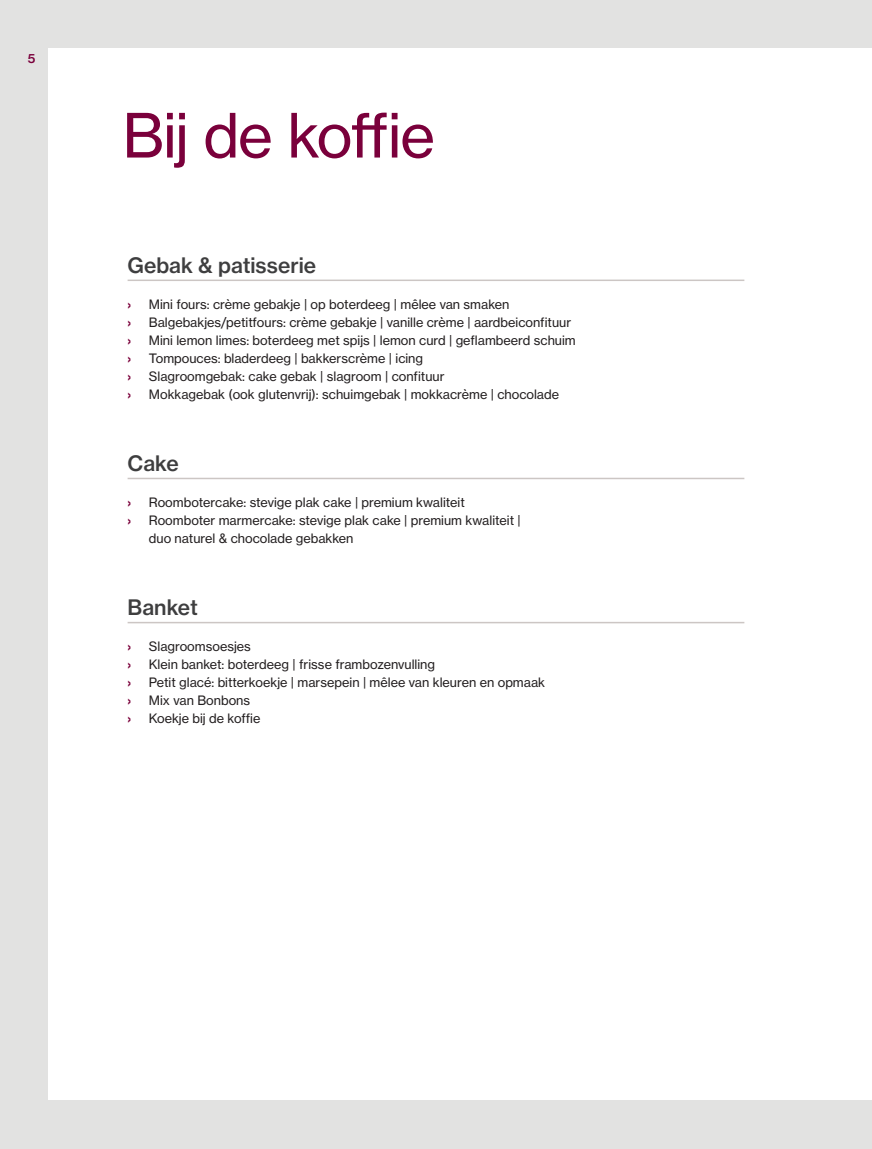
<style>
.page{position:relative;width:872px;height:1149px;background:#fff}
.page>*{position:absolute;margin:0;border:0;box-sizing:border-box;transform-origin:0 0}
.t1{font:60px "N Haas Grotesk TX Pro 55 Rg";letter-spacing:-.02em;color:#7a003b}
.t2{font:21px "N Haas Grotesk TX Pro 65 Md";color:#3e3e3f}
.t3{font:12.75px/18px "N Haas Grotesk TX Pro 55 Rg";color:#231f20}
.t4{font:12.75px "N Haas Grotesk TX Pro 75 Bd";color:#7a003b}
.t5{font:12px "N Haas Grotesk TX Pro 65 Md";color:#7a003b}
</style>
<div class="page">
<div style="left:0;top:0;width:872px;height:1148px;background:#e2e2e1"></div>
<div style="left:49px;top:49px;width:823px;height:1050px;background:#fff"></div>
<hr style="left:128px;top:279px;width:616px;height:2px;background:#ccc6c4">
<hr style="left:128px;top:477px;width:616px;height:2px;background:#ccc6c4">
<hr style="left:128px;top:621px;width:616px;height:2px;background:#ccc6c4">
<p class="t5" style="left:28px;top:51px;width:9px">5</p>
<h1 class="t1" style="left:122px;top:99px;width:314px">Bij de koffie</h1>
<h2 class="t2" style="left:128px;top:252px;width:190px">Gebak &amp; patisserie</h2>
<p class="t4" style="left:128px;top:296px;width:5px">›</p>
<p class="t3" style="left:149px;top:295px;width:362px">Mini fours: crème gebakje | op boterdeeg | mêlee van smaken</p>
<p class="t4" style="left:128px;top:314px;width:5px">›</p>
<p class="t3" style="left:149px;top:313px;width:424px">Balgebakjes/petitfours: crème gebakje | vanille crème | aardbeiconfituur</p>
<p class="t4" style="left:128px;top:332px;width:5px">›</p>
<p class="t3" style="left:149px;top:331px;width:428px">Mini lemon limes: boterdeeg met spijs | lemon curd | geflambeerd schuim</p>
<p class="t4" style="left:128px;top:350px;width:5px">›</p>
<p class="t3" style="left:149px;top:349px;width:276px">Tompouces: bladerdeeg | bakkerscrème | icing</p>
<p class="t4" style="left:128px;top:368px;width:5px">›</p>
<p class="t3" style="left:149px;top:367px;width:297px">Slagroomgebak: cake gebak | slagroom | confituur</p>
<p class="t4" style="left:128px;top:386px;width:5px">›</p>
<p class="t3" style="left:149px;top:385px;width:412px">Mokkagebak (ook glutenvrij): schuimgebak | mokkacrème | chocolade</p>
<h2 class="t2" style="left:128px;top:450px;width:53px">Cake</h2>
<p class="t4" style="left:128px;top:494px;width:5px">›</p>
<p class="t3" style="left:149px;top:493px;width:317px">Roombotercake: stevige plak cake | premium kwaliteit</p>
<p class="t4" style="left:128px;top:512px;width:5px">›</p>
<p class="t3" style="left:149px;top:511px;width:373px">Roomboter marmercake: stevige plak cake | premium kwaliteit | duo naturel &amp; chocolade gebakken</p>
<h2 class="t2" style="left:128px;top:594px;width:72px">Banket</h2>
<p class="t4" style="left:128px;top:638px;width:5px">›</p>
<p class="t3" style="left:149px;top:637px;width:104px">Slagroomsoesjes</p>
<p class="t4" style="left:128px;top:656px;width:5px">›</p>
<p class="t3" style="left:149px;top:655px;width:288px">Klein banket: boterdeeg | frisse frambozenvulling</p>
<p class="t4" style="left:128px;top:674px;width:5px">›</p>
<p class="t3" style="left:149px;top:673px;width:398px">Petit glacé: bitterkoekje | marsepein | mêlee van kleuren en opmaak</p>
<p class="t4" style="left:128px;top:692px;width:5px">›</p>
<p class="t3" style="left:149px;top:691px;width:103px">Mix van Bonbons</p>
<p class="t4" style="left:128px;top:710px;width:5px">›</p>
<p class="t3" style="left:149px;top:709px;width:113px">Koekje bij de koffie</p>
</div>
